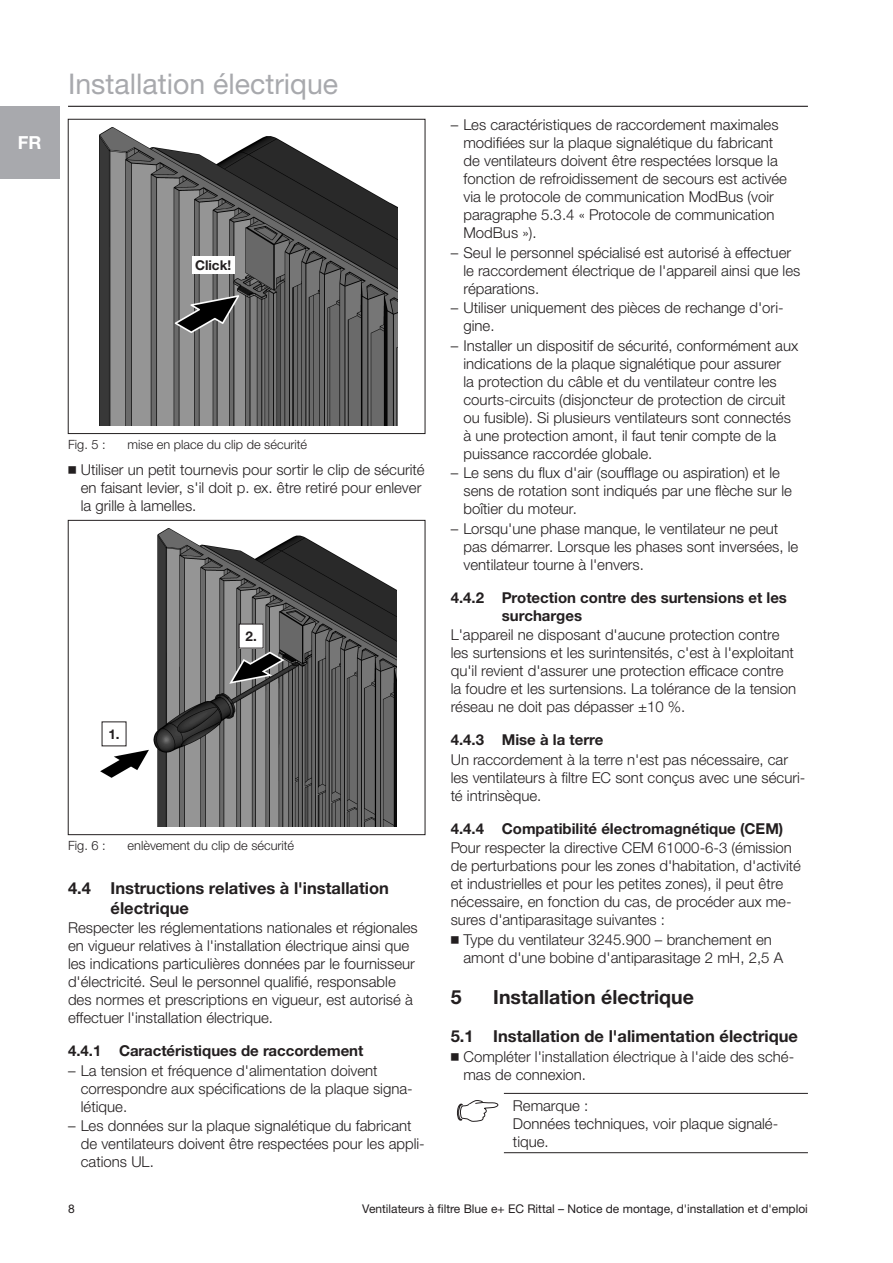
<style>
.page{position:relative;width:893px;height:1263px;background:#fff}
.page>*{position:absolute;margin:0;border:0;box-sizing:border-box;transform-origin:0 0}
.t1{font:28.5px "Neue Helvetica For Rittal";color:#a8a9ad}
.t2{font:700 19.5px "Neue Helvetica For Rittal";color:#231f20}
.t3{font:700 18px "Neue Helvetica For Rittal";color:#fff}
.t4{font:700 16.5px/19.8px "Neue Helvetica For Rittal";color:#231f20}
.t5{font:300 15px/18px "Neue Helvetica For Rittal";color:#231f20}
.t6{font:700 15px/18px "Neue Helvetica For Rittal";color:#231f20}
.t7{font:700 13.5px "Neue Helvetica For Rittal";color:#231f20}
.t8{font:300 12.75px "Neue Helvetica For Rittal";color:#231f20}
.t9{font:12px "Neue Helvetica For Rittal";color:#231f20}
</style>
<div class="page">
<hr style="left:68px;top:106px;width:740px;height:1px;background:#231f20">
<div style="left:0;top:106px;width:60px;height:73px;background:#a8a9ad"></div>
<img style="left:99px;top:128px;width:298px;height:297px">
<div style="left:192px;top:256px;width:42px;height:17px;background:#fff"></div>
<div style="left:68px;top:119px;width:357px;height:315px;border:1px solid #231f20"></div>
<img style="left:100px;top:529px;width:296px;height:297px">
<div style="left:102px;top:722px;width:24px;height:24px;background:#fff"></div>
<div style="left:239px;top:624px;width:24px;height:24px;background:#fff"></div>
<div style="left:68px;top:520px;width:357px;height:315px;border:1px solid #231f20"></div>
<hr style="left:504px;top:1093px;width:304px;height:1px;background:#231f20">
<hr style="left:504px;top:1152px;width:304px;height:1px;background:#231f20">
<svg style="left:457px;top:1100px;width:42px;height:22px"></svg>
<p class="t3" style="left:18px;top:132px;width:25px">FR</p>
<h1 class="t1" style="left:68px;top:66px;width:272px">Installation électrique</h1>
<p class="t7" style="left:195px;top:257px;width:38px">Click!</p>
<p class="t8" style="left:68px;top:437px;width:39px">Fig. 5 :</p>
<p class="t8" style="left:128px;top:437px;width:181px">mise en place du clip de sécurité</p>
<p class="t5" style="left:81px;top:460px;width:345px;text-indent:-13px">◾ Utiliser un petit tournevis pour sortir le clip de sécurité en faisant levier, s'il doit p. ex. être retiré pour enlever la grille à lamelles.</p>
<p class="t7" style="left:108px;top:726px;width:13px">1.</p>
<p class="t7" style="left:245px;top:628px;width:13px">2.</p>
<p class="t8" style="left:68px;top:838px;width:39px">Fig. 6 :</p>
<p class="t8" style="left:128px;top:838px;width:168px">enlèvement du clip de sécurité</p>
<p class="t4" style="left:111px;top:878px;width:280px;text-indent:-43px">4.4 Instructions relatives à l'installation électrique</p>
<p class="t5" style="left:68px;top:919px;width:351px">Respecter les réglementations nationales et régionales en vigueur relatives à l'installation électrique ainsi que les indications particulières données par le fournisseur d'électricité. Seul le personnel qualifié, responsable des normes et prescriptions en vigueur, est autorisé à effectuer l'installation électrique.</p>
<p class="t6" style="left:68px;top:1042px;width:297px">4.4.1 Caractéristiques de raccordement</p>
<p class="t5" style="left:81px;top:1061px;width:333px;text-indent:-13px">– La tension et fréquence d'alimentation doivent correspondre aux spécifications de la plaque signa&shy;létique.</p>
<p class="t5" style="left:81px;top:1117px;width:346px;text-indent:-13px">– Les données sur la plaque signalétique du fabricant de ventilateurs doivent être respectées pour les appli&shy;cations UL.</p>
<p class="t5" style="left:463px;top:116px;width:325px;text-indent:-13px">– Les caractéristiques de raccordement maximales modifiées sur la plaque signalétique du fabricant de ventilateurs doivent être respectées lorsque la fonction de refroidissement de secours est activée via le protocole de communication ModBus (voir paragraphe 5.3.4 « Protocole de communication ModBus »).</p>
<p class="t5" style="left:463px;top:243px;width:338px;text-indent:-13px">– Seul le personnel spécialisé est autorisé à effectuer le raccordement électrique de l'appareil ainsi que les réparations.</p>
<p class="t5" style="left:463px;top:299px;width:322px;text-indent:-13px">– Utiliser uniquement des pièces de rechange d'ori&shy;gine.</p>
<p class="t5" style="left:463px;top:336px;width:336px;text-indent:-13px">– Installer un dispositif de sécurité, conformément aux indications de la plaque signalétique pour assurer<br>la protection du câble et du ventilateur contre les courts-circuits (disjoncteur de protection de circuit ou fusible). Si plusieurs ventilateurs sont connectés à une protection amont, il faut tenir compte de la puissance raccordée globale.</p>
<p class="t5" style="left:463px;top:464px;width:330px;text-indent:-13px">– Le sens du flux d'air (soufflage ou aspiration) et le sens de rotation sont indiqués par une flèche sur le boîtier du moteur.</p>
<p class="t5" style="left:463px;top:519px;width:336px;text-indent:-13px">– Lorsqu'une phase manque, le ventilateur ne peut pas démarrer. Lorsque les phases sont inversées, le ventilateur tourne à l'envers.</p>
<p class="t6" style="left:502px;top:588px;width:287px;text-indent:-51px">4.4.2 Protection contre des surtensions et les surcharges</p>
<p class="t5" style="left:451px;top:626px;width:347px">L'appareil ne disposant d'aucune protection contre les surtensions et les surintensités, c'est à l'exploitant qu'il revient d'assurer une protection efficace contre la foudre et les surtensions. La tolérance de la tension réseau ne doit pas dépasser ±10 %.</p>
<p class="t6" style="left:451px;top:731px;width:154px">4.4.3 Mise à la terre</p>
<p class="t5" style="left:451px;top:750px;width:356px">Un raccordement à la terre n'est pas nécessaire, car les ventilateurs à filtre EC sont conçus avec une sécuri&shy;té intrinsèque.</p>
<p class="t6" style="left:451px;top:819px;width:334px">4.4.4 Compatibilité électromagnétique (CEM)</p>
<p class="t5" style="left:451px;top:839px;width:352px">Pour respecter la directive CEM 61000-6-3 (émission de perturbations pour les zones d'habitation, d'activité et industrielles et pour les petites zones), il peut être nécessaire, en fonction du cas, de procéder aux me&shy;sures d'antiparasitage suivantes :</p>
<p class="t5" style="left:463px;top:930px;width:321px;text-indent:-13px">◾ Type du ventilateur 3245.900 – branchement en amont d'une bobine d'antiparasitage 2 mH, 2,5 A</p>
<h2 class="t2" style="left:451px;top:985px;width:12px">5</h2>
<h2 class="t2" style="left:493px;top:985px;width:202px">Installation électrique</h2>
<p class="t4" style="left:451px;top:1026px;width:349px">5.1 Installation de l'alimentation électrique</p>
<p class="t5" style="left:463px;top:1047px;width:332px;text-indent:-13px">◾ Compléter l'installation électrique à l'aide des sché&shy;mas de connexion.</p>
<p class="t5" style="left:513px;top:1096px;width:267px">Remarque :<br>Données techniques, voir plaque signalé&shy;tique.</p>
<p class="t9" style="left:68px;top:1201px;width:8px">8</p>
<p class="t9" style="left:362px;top:1201px;width:447px">Ventilateurs à filtre Blue e+ EC Rittal – Notice de montage, d'installation et d'emploi</p>
</div>
